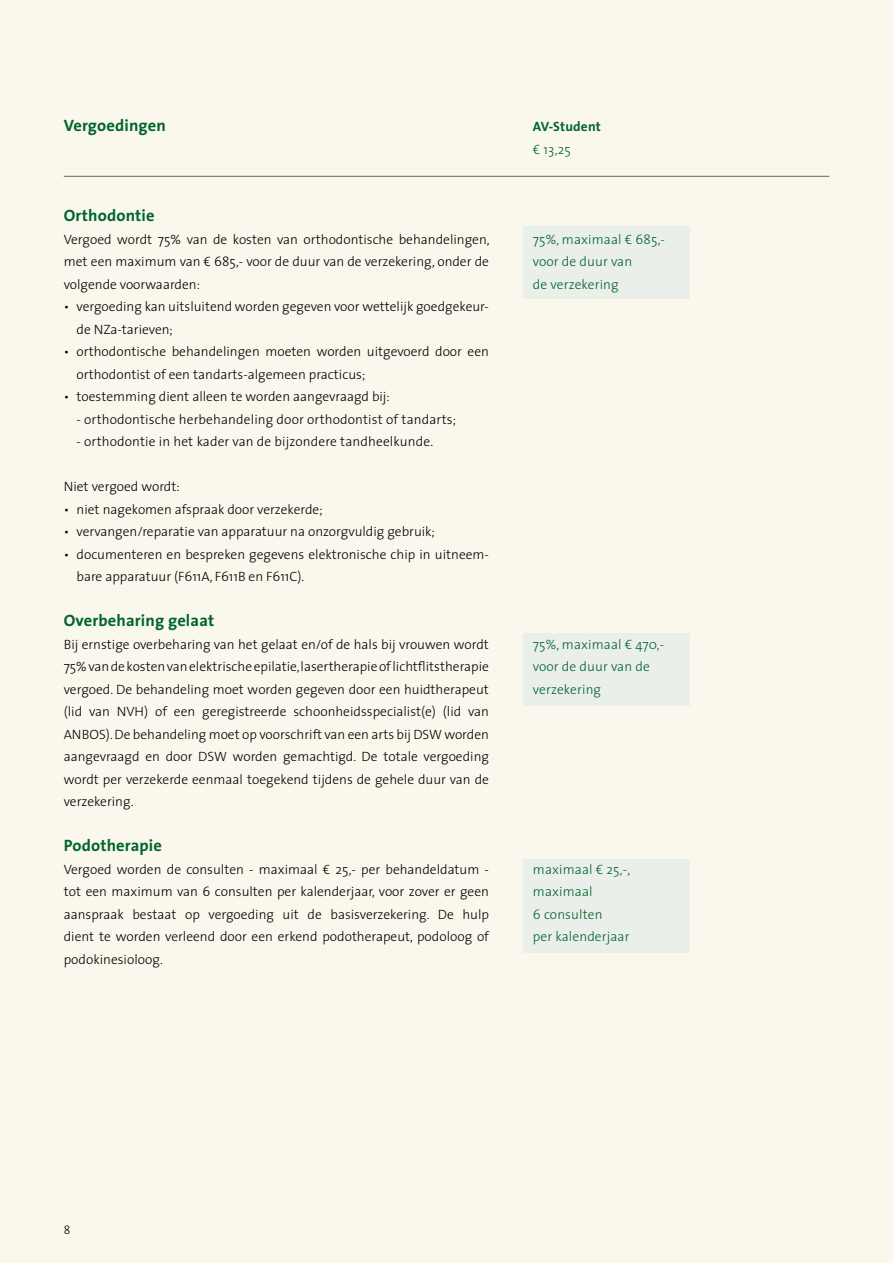
<style>
.page{position:relative;width:893px;height:1263px;background:#faf8ec}
.page>*{position:absolute;margin:0;border:0;box-sizing:border-box;transform-origin:0 0}
.t1{font:700 16.5px "The Sans";letter-spacing:.01em;color:#00642c}
.t2{font:300 13.5px/22.5px "The Sans";color:#000;text-align:justify}
.t3{font:300 13.5px/22.5px "The Sans";letter-spacing:.01em;color:#00642c}
.t4{font:700 13.5px "The Sans";letter-spacing:.01em;color:#00642c}
.t5{font:300 12px "The Sans";color:#000}
</style>
<div class="page">
<div style="left:523px;top:633px;width:166px;height:72px;background:#eaefea"></div>
<div style="left:523px;top:859px;width:166px;height:94px;background:#eaefea"></div>
<div style="left:523px;top:226px;width:166px;height:72px;background:#eaefea"></div>
<hr style="left:64px;top:176px;width:765px;height:1px;background:#636466">
<p class="t1" style="left:64px;top:115px;width:104px">Vergoedingen</p>
<p class="t1" style="left:64px;top:205px;width:92px">Orthodontie</p>
<p class="t2" style="left:64px;top:228px;width:427px">Vergoed wordt 75% van de kosten van orthodontische behandelingen, met een maximum van € 685,- voor de duur van de verzekering, onder de volgende voorwaarden:</p>
<p class="t2" style="left:77px;top:296px;width:414px;text-indent:-13px">• vergoeding kan uitsluitend worden gegeven voor wettelijk goedgekeur&shy;de NZa-tarieven;</p>
<p class="t2" style="left:77px;top:341px;width:414px;text-indent:-13px">• orthodontische behandelingen moeten worden uitgevoerd door een orthodontist of een tandarts-algemeen practicus;</p>
<p class="t2" style="left:64px;top:386px;width:328px">• toestemming dient alleen te worden aangevraagd bij:</p>
<p class="t2" style="left:77px;top:408px;width:381px">- orthodontische herbehandeling door orthodontist of tandarts;</p>
<p class="t2" style="left:77px;top:431px;width:358px">- orthodontie in het kader van de bijzondere tandheelkunde.</p>
<p class="t2" style="left:64px;top:476px;width:117px">Niet vergoed wordt:</p>
<p class="t2" style="left:64px;top:498px;width:260px">• niet nagekomen afspraak door verzekerde;</p>
<p class="t2" style="left:64px;top:521px;width:373px">• vervangen/reparatie van apparatuur na onzorgvuldig gebruik;</p>
<p class="t2" style="left:77px;top:543px;width:414px;text-indent:-13px">• documenteren en bespreken gegevens elektronische chip in uitneem&shy;bare apparatuur (F611A, F611B en F611C).</p>
<p class="t1" style="left:64px;top:610px;width:152px">Overbeharing gelaat</p>
<p class="t2" style="left:64px;top:633px;width:427px">Bij ernstige overbeharing van het gelaat en/of de hals bij vrouwen wordt 75% van de kosten van elektrische epilatie, lasertherapie of lichtflitstherapie vergoed. De behandeling moet worden gegeven door een huidtherapeut (lid van NVH) of een geregistreerde schoonheidsspecialist(e) (lid van ANBOS). De behandeling moet op voorschrift van een arts bij DSW worden aangevraagd en door DSW worden gemachtigd. De totale vergoeding wordt per verzekerde eenmaal toegekend tijdens de gehele duur van de verzekering.</p>
<p class="t1" style="left:64px;top:835px;width:100px">Podotherapie</p>
<p class="t2" style="left:64px;top:858px;width:427px">Vergoed worden de consulten - maximaal € 25,- per behandeldatum - tot een maximum van 6 consulten per kalenderjaar, voor zover er geen aanspraak bestaat op vergoeding uit de basisverzekering. De hulp dient te worden verleend door een erkend podotherapeut, podoloog of podokinesioloog.</p>
<p class="t4" style="left:533px;top:118px;width:69px">AV-Student</p>
<p class="t3" style="left:533px;top:138px;width:39px">€ 13,25</p>
<p class="t3" style="left:533px;top:228px;width:134px">75%, maximaal € 685,- voor de duur van<br>de verzekering</p>
<p class="t3" style="left:533px;top:633px;width:133px">75%, maximaal € 470,- voor de duur van de verzekering</p>
<p class="t3" style="left:533px;top:858px;width:99px">maximaal € 25,-, maximaal<br>6 consulten<br>per kalenderjaar</p>
<p class="t5" style="left:64px;top:1222px;width:8px">8</p>
</div>
